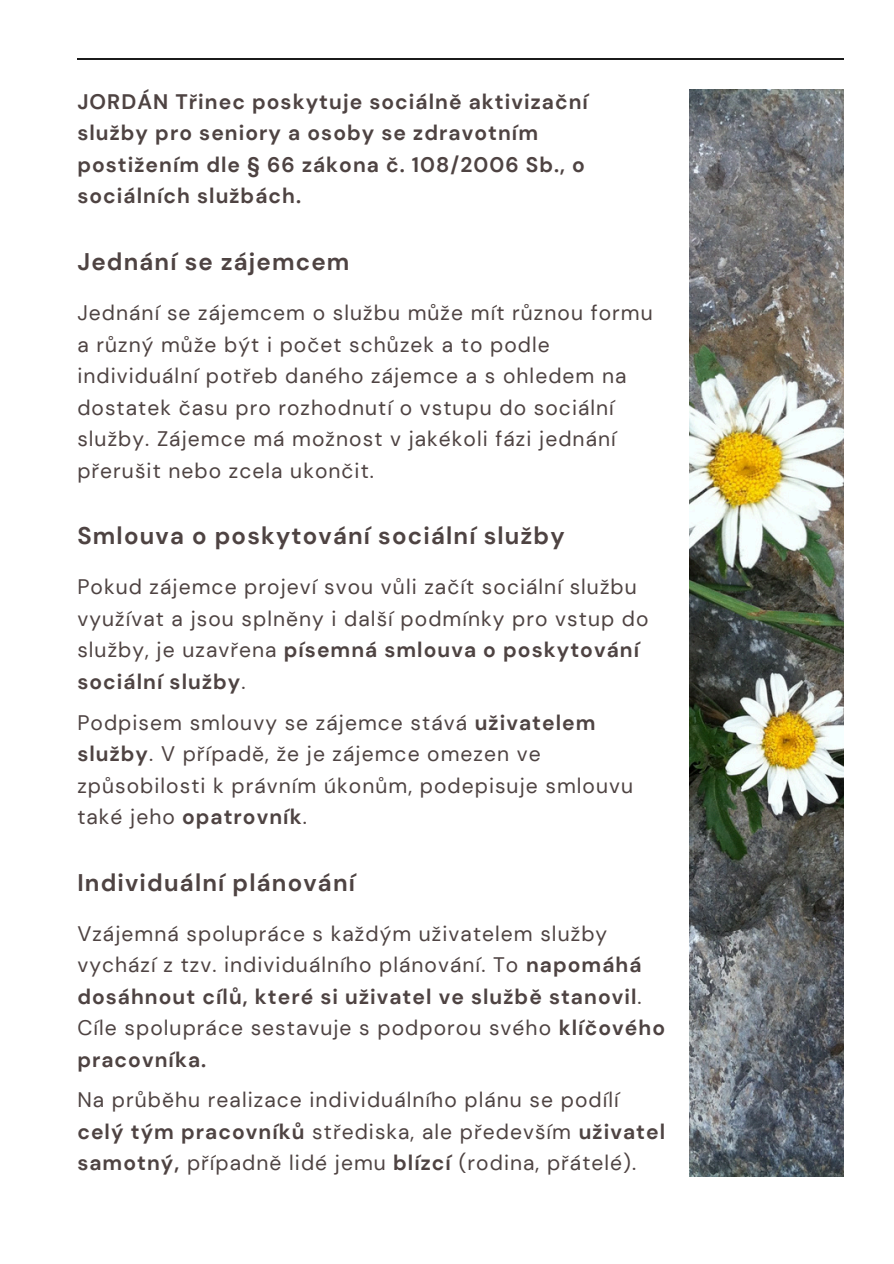
<style>
.page{position:relative;width:894px;height:1264px;background:#fff}
.page>*{position:absolute;margin:0;border:0;box-sizing:border-box;transform-origin:0 0}
.t1{font:700 24px "DM Sans";letter-spacing:.05em;color:#4e4342}
.t2{font:21px/31.5px "DM Sans";letter-spacing:.05em;color:#4e4342}
.t3{font:700 21px/31.5px "DM Sans";letter-spacing:.05em;color:#4e4342}
.s1{font-weight:700}
</style>
<div class="page">
<img style="left:689px;top:89px;width:154px;height:1087px">
<hr style="left:77px;top:59px;width:766px;height:1px;background:#1b1b1b">
<h2 class="t3" style="left:77px;top:86px;width:512px">JORDÁN Třinec poskytuje sociálně aktivizační služby pro seniory a osoby se zdravotním postižením dle § 66 zákona č. 108/2006 Sb., o sociálních službách.</h2>
<h1 class="t1" style="left:77px;top:246px;width:273px">Jednání se zájemcem</h1>
<p class="t2" style="left:77px;top:297px;width:577px">Jednání se zájemcem o službu může mít různou formu a různý může být i počet schůzek a to podle individuální potřeb daného zájemce a s ohledem na dostatek času pro rozhodnutí o vstupu do sociální služby. Zájemce má možnost v jakékoli fázi jednání přerušit nebo zcela ukončit.</p>
<h1 class="t1" style="left:77px;top:520px;width:488px">Smlouva o poskytování sociální služby</h1>
<p class="t2" style="left:77px;top:571px;width:572px">Pokud zájemce projeví svou vůli začít sociální službu využívat a jsou splněny i další podmínky pro vstup do služby, je uzavřena <span class="s1">písemná smlouva o poskytování sociální služby</span>.</p>
<p class="t2" style="left:77px;top:706px;width:557px">Podpisem smlouvy se zájemce stává <span class="s1">uživatelem služby</span>. V případě, že je zájemce omezen ve způsobilosti k právním úkonům, podepisuje smlouvu také jeho <span class="s1">opatrovník</span>.</p>
<h1 class="t1" style="left:77px;top:866px;width:279px">Individuální plánování</h1>
<p class="t2" style="left:77px;top:917px;width:589px">Vzájemná spolupráce s každým uživatelem služby vychází z tzv. individuálního plánování. To <span class="s1">napomáhá dosáhnout cílů, které si uživatel ve službě stanovil</span>.<br>Cíle spolupráce sestavuje s podporou svého <span class="s1">klíčového pracovníka.</span></p>
<p class="t2" style="left:77px;top:1084px;width:589px">Na průběhu realizace individuálního plánu se podílí <span class="s1">celý tým pracovníků</span> střediska, ale především <span class="s1">uživatel samotný,</span> případně lidé jemu <span class="s1">blízcí</span> (rodina, přátelé).</p>
</div>
